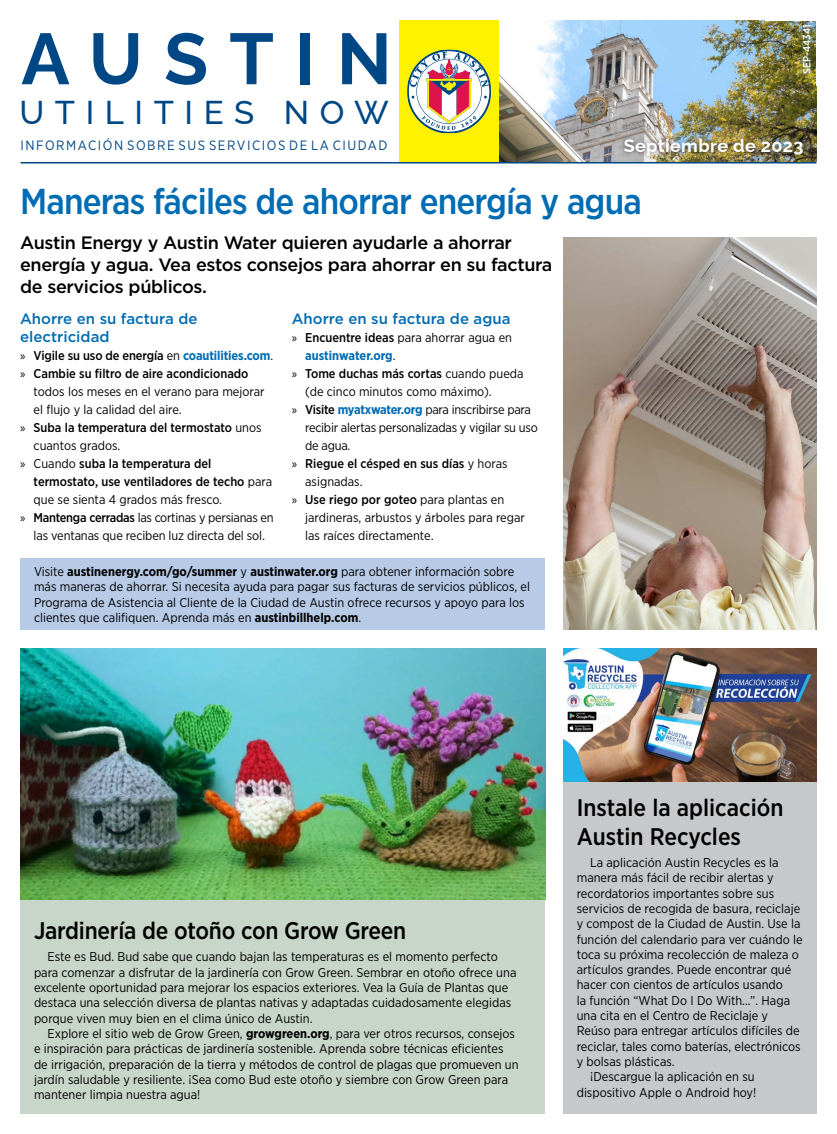
<style>
.page{position:relative;width:837px;height:1134px;background:#fff}
.page>*{position:absolute;margin:0;border:0;box-sizing:border-box;transform-origin:0 0}
.t1{font:700 72px "Raleway";letter-spacing:.295em;color:#004785}
.t2{font:500 36px "Gotham Narrow";letter-spacing:-.025em;color:#006cb3}
.t3{font:500 33px "Raleway";letter-spacing:.32em;color:#004785}
.t4{font:500 24px/28.8px "Gotham Narrow";letter-spacing:-.01em;color:#000}
.t5{font:500 18px/21.6px "Gotham";letter-spacing:-.02em;color:#000}
.t6{font:700 18px "Raleway";letter-spacing:.02em;color:#fff}
.t7{font:500 15px/18px "Gotham";color:#006cb3}
.t8{font:13.5px "Gotham Narrow";letter-spacing:.115em;color:#004785}
.t9{font:12.75px/15.3px "Gotham Narrow";color:#000}
.t10{font:500 12.75px/18px "Gotham Narrow";color:#000}
.t11{font:12.75px "Gotham Narrow";letter-spacing:-.02em;color:#000}
.t12{font:700 12.75px "Gotham Narrow";letter-spacing:-.005em;color:#006cb3}
.t13{font:500 10.5px "Gotham Narrow";color:#fff}
.s1{font-family:"Myriad Pro";font-weight:400}
.s2{font-weight:400}
.s3{font-weight:700;color:#006cb3}
.s4{font-family:"Myriad Pro"}
.s5{font-weight:500}
.s6{font-family:"Gotham"}
.s7{font-weight:400;color:#000}
.s8{font-weight:700}
</style>
<div class="page">
<img style="left:499px;top:21px;width:317px;height:141px">
<div style="left:619px;top:134px;width:189px;height:28px;background:#000;opacity:.55"></div>
<div style="left:399px;top:21px;width:100px;height:142px;background:#fff200"></div>
<svg style="left:407px;top:50px;width:84px;height:83px"></svg>
<hr style="left:21px;top:162px;width:795px;height:2px;background:#004785">
<div style="left:795px;top:18px;width:23px;height:62px;background:#005385;opacity:.48"></div>
<img style="left:563px;top:238px;width:254px;height:392px">
<div style="left:21px;top:818px;width:524px;height:296px;background:#c8d5c9"></div>
<img style="left:21px;top:648px;width:524px;height:252px">
<div style="left:21px;top:558px;width:524px;height:72px;background:#b7cae6"></div>
<div style="left:563px;top:780px;width:254px;height:334px;background:#c7c8ca"></div>
<img style="left:563px;top:648px;width:254px;height:134px">
<div style="left:766px;top:1px;width:71px;height:20px;background:#fff"></div>
<div style="left:816px;top:11px;width:20px;height:74px;background:#fff"></div>
<h1 class="t1" style="left:21px;top:1px;width:372px">AUSTIN</h1>
<h3 class="t3" style="left:19px;top:86px;width:371px">UTILITIES NOW</h3>
<p class="t8" style="left:21px;top:137px;width:369px">INFORMACIÓN SOBRE SUS SERVICIOS DE LA CIUDAD</p>
<p class="t13" style="left:800px;top:74px;width:51px;rotate:-90deg">SEP-44341</p>
<h3 class="t6" style="left:624px;top:132px;width:181px">Septiembre de 2023</h3>
<h2 class="t2" style="left:20px;top:179px;width:623px">Maneras fáciles de ahorrar energía y agua</h2>
<h3 class="t5" style="left:20px;top:232px;width:534px">Austin Energy y Austin Water quieren ayudarle a ahorrar energía y agua. Vea estos consejos para ahorrar en su factura de servicios públicos.</h3>
<p class="t7" style="left:20px;top:310px;width:179px">Ahorre en su factura de electricidad</p>
<p class="t10" style="left:20px;top:346px;width:255px"><span class="s1">»</span> Vigile su uso de energía <span class="s2">en</span> <span class="s3">coautilities.com</span><span class="s2">. </span><span class="s1">»</span> Cambie su filtro de aire acondicionado</p>
<p class="t9" style="left:34px;top:384px;width:232px">todos los meses en el verano para mejorar</p>
<p class="t9" style="left:34px;top:402px;width:150px">el flujo y la calidad del aire.</p>
<p class="t10" style="left:20px;top:418px;width:243px"><span class="s1">»</span> Suba la temperatura del termostato <span class="s2">unos</span></p>
<p class="t9" style="left:34px;top:438px;width:88px">cuantos grados.</p>
<p class="t10" style="left:20px;top:454px;width:193px"><span class="s1">»</span> <span class="s2">Cuando</span> suba la temperatura del</p>
<p class="t10" style="left:34px;top:472px;width:240px">termostato, use ventiladores de techo <span class="s2">para</span></p>
<p class="t9" style="left:34px;top:492px;width:190px">que se sienta 4 grados más fresco.</p>
<p class="t11" style="left:20px;top:510px;width:255px"><span class="s4">»</span> <span class="s5">Mantenga cerradas</span> las cortinas y persianas en</p>
<p class="t9" style="left:34px;top:528px;width:233px">las ventanas que reciben luz directa del sol<span class="s6">.</span></p>
<p class="t7" style="left:292px;top:310px;width:220px">Ahorre en su factura de agua</p>
<p class="t9" style="left:292px;top:330px;width:222px"><span class="s4">»</span> <span class="s5">Encuentre ideas</span> para ahorrar agua en</p>
<p class="t12" style="left:305px;top:347px;width:92px">austinwater.org<span class="s7">.</span></p>
<p class="t10" style="left:292px;top:364px;width:233px"><span class="s1">»</span> Tome duchas más cortas <span class="s2">cuando pueda</span></p>
<p class="t9" style="left:305px;top:384px;width:188px">(de cinco minutos como máximo).</p>
<p class="t11" style="left:292px;top:402px;width:241px"><span class="s4">»</span> <span class="s5">Visite</span> <span class="s3">myatxwater.org</span> para inscribirse para</p>
<p class="t11" style="left:305px;top:420px;width:234px">recibir alertas personalizadas y vigilar su uso</p>
<p class="t9" style="left:305px;top:438px;width:47px">de agua.</p>
<p class="t10" style="left:292px;top:454px;width:217px"><span class="s1">»</span> Riegue el césped en sus días <span class="s2">y horas</span></p>
<p class="t9" style="left:305px;top:474px;width:59px">asignadas.</p>
<p class="t10" style="left:292px;top:490px;width:214px"><span class="s1">»</span> Use riego por goteo <span class="s2">para plantas en</span></p>
<p class="t9" style="left:305px;top:510px;width:221px">jardineras, arbustos y árboles para regar</p>
<p class="t9" style="left:305px;top:528px;width:130px">las raíces directamente<span class="s6">.</span></p>
<p class="t9" style="left:34px;top:564px;width:498px">Visite <span class="s8">austinenergy.com/go/summer</span> y <span class="s8">austinwater.org</span> para obtener información sobre más maneras de ahorrar. Si necesita ayuda para pagar sus facturas de servicios públicos, el Programa de Asistencia al Cliente de la Ciudad de Austin ofrece recursos y apoyo para los clientes que califiquen. Aprenda más en <span class="s8">austinbillhelp.com</span>.</p>
<h3 class="t4" style="left:34px;top:916px;width:374px">Jardinería de otoño con Grow Green</h3>
<p class="t9" style="left:34px;top:949px;width:484px;text-indent:14px">Este es Bud. Bud sabe que cuando bajan las temperaturas es el momento perfecto para comenzar a disfrutar de la jardinería con Grow Green. Sembrar en otoño ofrece una excelente oportunidad para mejorar los espacios exteriores. Vea la Guía de Plantas que destaca una selección diversa de plantas nativas y adaptadas cuidadosamente elegidas porque viven muy bien en el clima único de Austin.</p>
<p class="t9" style="left:34px;top:1026px;width:486px;text-indent:14px">Explore el sitio web de Grow Green, <span class="s8">growgreen.org</span>, para ver otros recursos, consejos e inspiración para prácticas de jardinería sostenible. Aprenda sobre técnicas eficientes de irrigación, preparación de la tierra y métodos de control de plagas que promueven un jardín saludable y resiliente. ¡Sea como Bud este otoño y siembre con Grow Green para mantener limpia nuestra agua!</p>
<h3 class="t4" style="left:577px;top:793px;width:208px">Instale la aplicación<br>Austin Recycles</h3>
<p class="t9" style="left:590px;top:855px;width:190px">La aplicación Austin Recycles es la</p>
<p class="t9" style="left:577px;top:870px;width:199px">manera más fácil de recibir alertas y</p>
<p class="t9" style="left:577px;top:885px;width:199px">recordatorios importantes sobre sus</p>
<p class="t9" style="left:577px;top:901px;width:225px">servicios de recogida de basura, reciclaje</p>
<p class="t9" style="left:577px;top:916px;width:225px">y compost de la Ciudad de Austin. Use la</p>
<p class="t9" style="left:577px;top:931px;width:227px">función del calendario para ver cuándo le</p>
<p class="t9" style="left:577px;top:946px;width:224px">toca su próxima recolección de maleza o</p>
<p class="t9" style="left:577px;top:962px;width:216px">artículos grandes. Puede encontrar qué</p>
<p class="t9" style="left:577px;top:977px;width:208px">hacer con cientos de artículos usando</p>
<p class="t9" style="left:577px;top:992px;width:215px">la función “What Do I Do With...”. Haga</p>
<p class="t9" style="left:577px;top:1008px;width:193px">una cita en el Centro de Reciclaje y</p>
<p class="t9" style="left:577px;top:1023px;width:224px">Reúso para entregar artículos difíciles de</p>
<p class="t9" style="left:577px;top:1038px;width:225px">reciclar, tales como baterías, electrónicos</p>
<p class="t9" style="left:577px;top:1054px;width:99px">y bolsas plásticas.</p>
<p class="t9" style="left:590px;top:1069px;width:166px">¡Descargue la aplicación en su</p>
<p class="t9" style="left:577px;top:1084px;width:181px">dispositivo Apple o Android hoy!</p>
</div>
